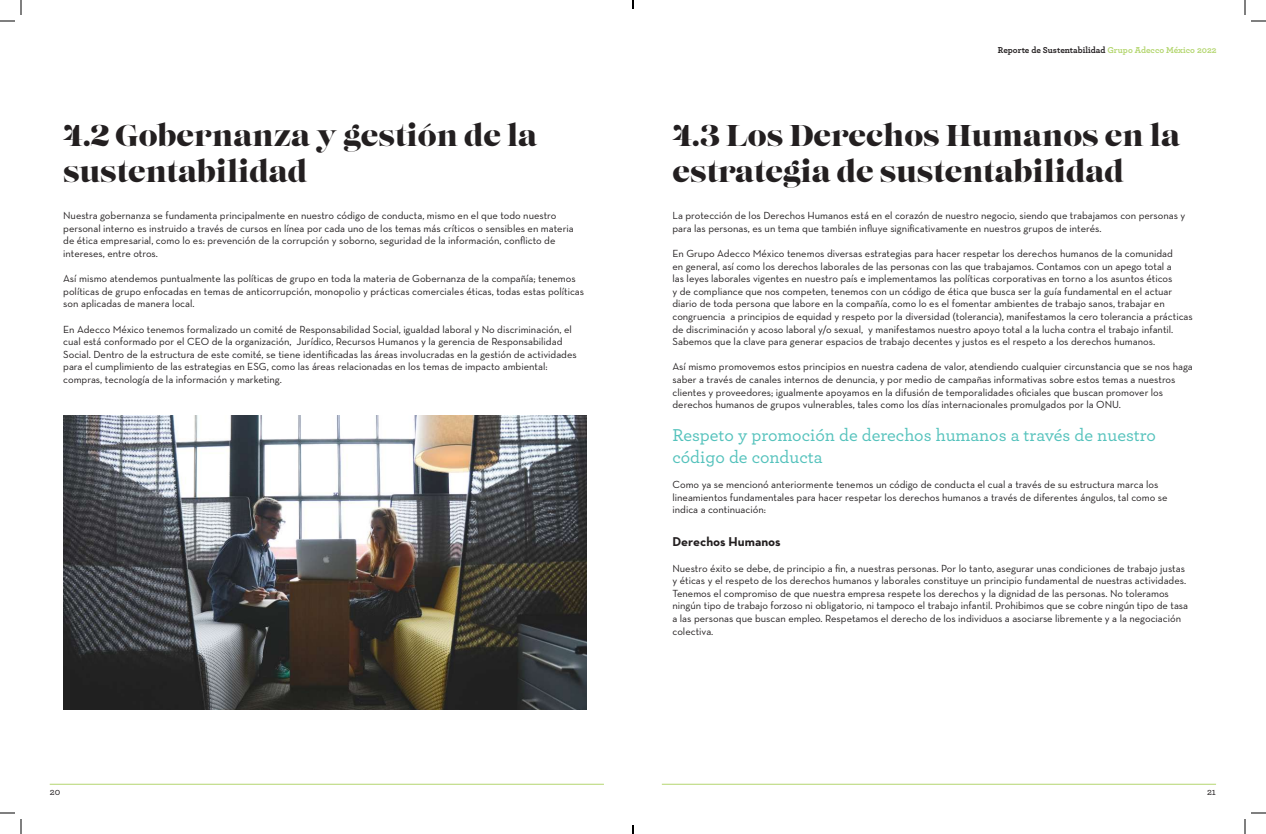
<style>
.page{position:relative;width:1266px;height:834px;background:#fff}
.page>*{position:absolute;margin:0;border:0;box-sizing:border-box;transform-origin:0 0}
.t1{font:30px/36px "Lust";color:#231f20}
.t2{font:500 18px/21.6px "Archer";color:#54c2bc}
.t3{font:700 13px "Neutraface Text";color:#231f20}
.t4{font:10.5px/12.6px "Neutraface Text";color:#231f20}
.t5{font:500 10px "Archer";color:#231f20}
.t6{font:700 9px "Archer";color:#231f20}
.s1{color:#b4d670}
</style>
<div class="page">
<hr style="left:50px;top:784px;width:554px;height:1px;background:#b4d670">
<hr style="left:662px;top:784px;width:554px;height:1px;background:#b4d670">
<img style="left:63px;top:416px;width:523px;height:294px">
<svg style="left:0;top:0;width:22px;height:22px"></svg>
<svg style="left:0;top:812px;width:22px;height:22px"></svg>
<svg style="left:1244px;top:0;width:22px;height:22px"></svg>
<svg style="left:1244px;top:812px;width:22px;height:22px"></svg>
<svg style="left:632px;top:0;width:2px;height:9px"></svg>
<svg style="left:632px;top:825px;width:2px;height:9px"></svg>
<p class="t6" style="left:998px;top:43px;width:220px">Reporte de Sustentabilidad <span class="s1">Grupo Adecco México 2022</span></p>
<h1 class="t1" style="left:63px;top:119px;width:476px">4.2 Gobernanza y gestión de la sustentabilidad</h1>
<h1 class="t1" style="left:673px;top:119px;width:509px">4.3 Los Derechos Humanos en la estrategia de sustentabilidad</h1>
<p class="t4" style="left:63px;top:209px;width:512px">Nuestra gobernanza se fundamenta principalmente en nuestro código de conducta, mismo en el que todo nuestro personal interno es instruido a través de cursos en línea por cada uno de los temas más críticos o sensibles en materia de ética empresarial, como lo es: prevención de la corrupción y soborno, seguridad de la información, conflicto de intereses, entre otros.</p>
<p class="t4" style="left:63px;top:272px;width:522px">Así mismo atendemos puntualmente las políticas de grupo en toda la materia de Gobernanza de la compañía; tenemos políticas de grupo enfocadas en temas de anticorrupción, monopolio y prácticas comerciales éticas, todas estas políticas son aplicadas de manera local.</p>
<p class="t4" style="left:63px;top:323px;width:515px">En Adecco México tenemos formalizado un comité de Responsabilidad Social, igualdad laboral y No discriminación, el cual está conformado por el CEO de la organización, Jurídico, Recursos Humanos y la gerencia de Responsabilidad Social. Dentro de la estructura de este comité, se tiene identificadas las áreas involucradas en la gestión de actividades para el cumplimiento de las estrategias en ESG, como las áreas relacionadas en los temas de impacto ambiental: compras, tecnología de la información y marketing.</p>
<p class="t4" style="left:673px;top:209px;width:514px">La protección de los Derechos Humanos está en el corazón de nuestro negocio, siendo que trabajamos con personas y para las personas, es un tema que también influye significativamente en nuestros grupos de interés.</p>
<p class="t4" style="left:673px;top:247px;width:522px">En Grupo Adecco México tenemos diversas estrategias para hacer respetar los derechos humanos de la comunidad<br>en general, así como los derechos laborales de las personas con las que trabajamos. Contamos con un apego total a<br>las leyes laborales vigentes en nuestro país e implementamos las políticas corporativas en torno a los asuntos éticos<br>y de compliance que nos competen, tenemos con un código de ética que busca ser la guía fundamental en el actuar diario de toda persona que labore en la compañía, como lo es el fomentar ambientes de trabajo sanos, trabajar en congruencia a principios de equidad y respeto por la diversidad (tolerancia), manifestamos la cero tolerancia a prácticas de discriminación y acoso laboral y/o sexual, y manifestamos nuestro apoyo total a la lucha contra el trabajo infantil.<br>Sabemos que la clave para generar espacios de trabajo decentes y justos es el respeto a los derechos humanos.</p>
<p class="t4" style="left:673px;top:360px;width:522px">Así mismo promovemos estos principios en nuestra cadena de valor, atendiendo cualquier circunstancia que se nos haga saber a través de canales internos de denuncia, y por medio de campañas informativas sobre estos temas a nuestros clientes y proveedores; igualmente apoyamos en la difusión de temporalidades oficiales que buscan promover los derechos humanos de grupos vulnerables, tales como los días internacionales promulgados por la ONU.</p>
<h2 class="t2" style="left:673px;top:424px;width:485px">Respeto y promoción de derechos humanos a través de nuestro código de conducta</h2>
<p class="t4" style="left:673px;top:478px;width:497px">Como ya se mencionó anteriormente tenemos un código de conducta el cual a través de su estructura marca los lineamientos fundamentales para hacer respetar los derechos humanos a través de diferentes ángulos, tal como se indica a continuación:</p>
<p class="t3" style="left:673px;top:534px;width:110px">Derechos Humanos</p>
<p class="t4" style="left:673px;top:561px;width:517px">Nuestro éxito se debe, de principio a fin, a nuestras personas. Por lo tanto, asegurar unas condiciones de trabajo justas y éticas y el respeto de los derechos humanos y laborales constituye un principio fundamental de nuestras actividades.<br>Tenemos el compromiso de que nuestra empresa respete los derechos y la dignidad de las personas. No toleramos ningún tipo de trabajo forzoso ni obligatorio, ni tampoco el trabajo infantil. Prohibimos que se cobre ningún tipo de tasa a las personas que buscan empleo. Respetamos el derecho de los individuos a asociarse libremente y a la negociación colectiva.</p>
<p class="t5" style="left:50px;top:785px;width:12px">20</p>
<p class="t5" style="left:1207px;top:785px;width:11px">21</p>
</div>
